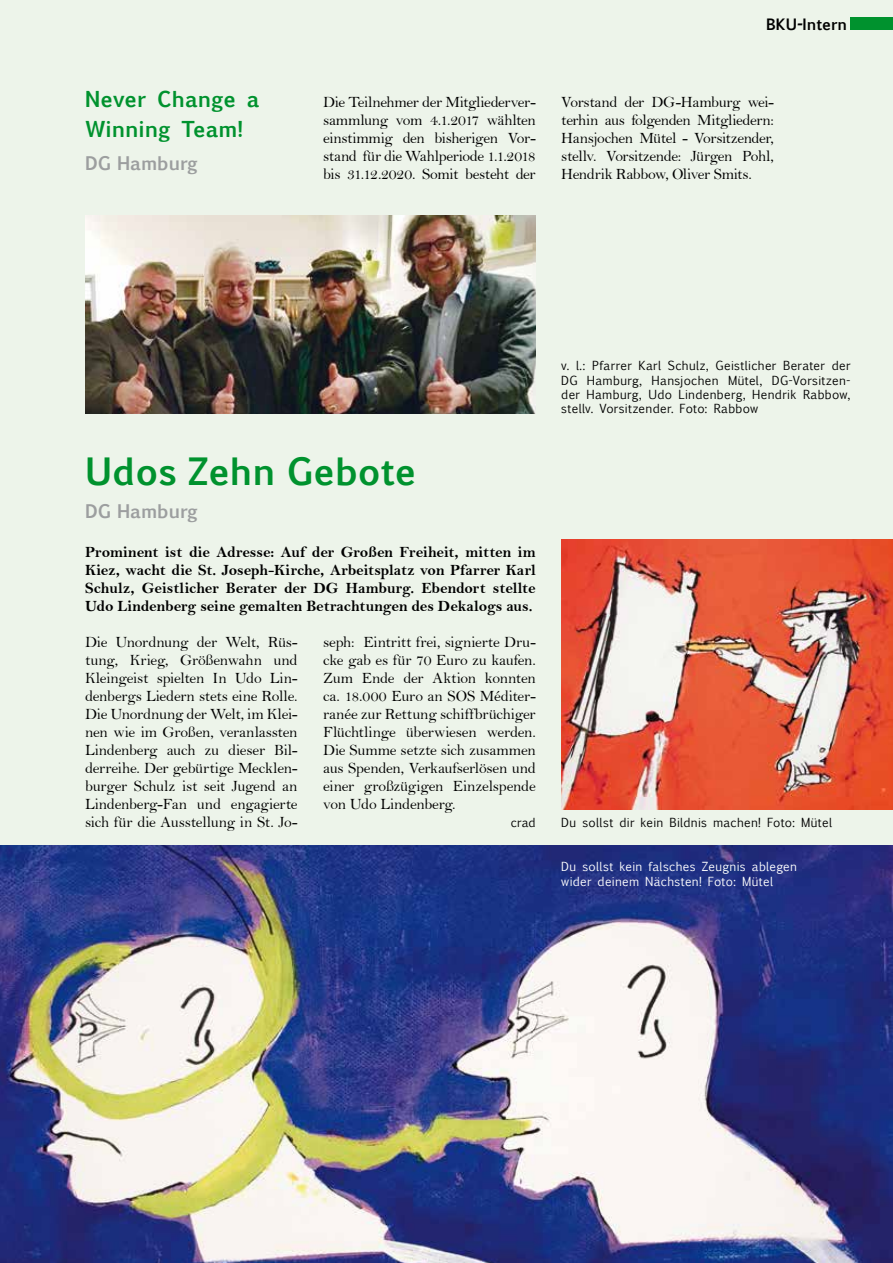
<style>
.page{position:relative;width:893px;height:1263px;background:#edf4ea}
.page>*{position:absolute;margin:0;border:0;box-sizing:border-box;transform-origin:0 0}
.t1{font:700 36px "Euphemia UCAS";color:#00922e}
.t2{font:700 21px/29.5px "Euphemia UCAS";color:#00922e}
.t3{font:700 18px "Euphemia UCAS";color:#9c9e9f}
.t4{font:15.75px/18px "Bell";letter-spacing:-.02em;color:#000;text-align:justify}
.t5{font:15.75px/18px "Bell MT Bold";letter-spacing:-.005em;color:#000;text-align:justify}
.t6{font:700 15px "Euphemia UCAS";color:#000}
.t7{font:12px/14.4px "Euphemia CAS";letter-spacing:.025em;color:#000;text-align:justify}
.t8{font:12px/14.4px "Euphemia CAS";letter-spacing:.025em;color:#fff}
</style>
<div class="page">
<img style="left:85px;top:215px;width:451px;height:198px">
<div style="left:850px;top:17px;width:43px;height:13px;background:#00922e"></div>
<img style="left:0;top:845px;width:893px;height:418px">
<img style="left:561px;top:539px;width:332px;height:270px">
<h2 class="t2" style="left:85px;top:85px;width:176px">Never Change a<br>Winning Team!</h2>
<p class="t3" style="left:85px;top:149px;width:114px">DG Hamburg</p>
<p class="t6" style="left:766px;top:13px;width:82px">BKU-Intern</p>
<p class="t4" style="left:323px;top:93px;width:214px">Die Teilnehmer der Mitgliederver&shy;sammlung vom 4.1.2017 wählten einstimmig den bisherigen Vor&shy;stand für die Wahlperiode 1.1.2018 bis 31.12.2020. Somit besteht der</p>
<p class="t4" style="left:561px;top:93px;width:214px">Vorstand der DG-Hamburg wei&shy;terhin aus folgenden Mitgliedern:<br>Hansjochen Mütel - Vorsitzender, stellv. Vorsitzende: Jürgen Pohl, Hendrik Rabbow, Oliver Smits.</p>
<p class="t7" style="left:561px;top:358px;width:291px">v. l.: Pfarrer Karl Schulz, Geistlicher Berater der DG Hamburg, Hansjochen Mütel, DG-Vorsitzen&shy;der Hamburg, Udo Lindenberg, Hendrik Rabbow, stellv. Vorsitzender. Foto: Rabbow</p>
<h1 class="t1" style="left:85px;top:445px;width:333px">Udos Zehn Gebote</h1>
<p class="t3" style="left:85px;top:498px;width:114px">DG Hamburg</p>
<p class="t5" style="left:85px;top:543px;width:452px">Prominent ist die Adresse: Auf der Großen Freiheit, mitten im Kiez, wacht die St. Joseph-Kirche, Arbeitsplatz von Pfarrer Karl Schulz, Geistlicher Berater der DG Hamburg. Ebendort stellte Udo Lindenberg seine gemalten Betrachtungen des Dekalogs aus.</p>
<p class="t4" style="left:85px;top:633px;width:214px">Die Unordnung der Welt, Rüs&shy;tung, Krieg, Größenwahn und Kleingeist spielten In Udo Lin&shy;denbergs Liedern stets eine Rolle.<br>Die Unordnung der Welt, im Klei&shy;nen wie im Großen, veranlassten Lindenberg auch zu dieser Bil&shy;derreihe. Der gebürtige Mecklen&shy;burger Schulz ist seit Jugend an Lindenberg-Fan und engagierte sich für die Ausstellung in St. Jo-</p>
<p class="t4" style="left:323px;top:633px;width:214px">seph: Eintritt frei, signierte Dru&shy;cke gab es für 70 Euro zu kaufen.<br>Zum Ende der Aktion konnten ca. 18.000 Euro an SOS Méditer&shy;ranée zur Rettung schiffbrüchiger Flüchtlinge überwiesen werden.<br>Die Summe setzte sich zusammen aus Spenden, Verkaufserlösen und einer großzügigen Einzelspende von Udo Lindenberg.</p>
<p class="t7" style="left:511px;top:816px;width:27px">crad</p>
<p class="t7" style="left:561px;top:816px;width:272px">Du sollst dir kein Bildnis machen! Foto: Mütel</p>
<p class="t8" style="left:561px;top:860px;width:237px">Du sollst kein falsches Zeugnis ablegen wider deinem Nächsten! Foto: Mütel</p>
</div>
